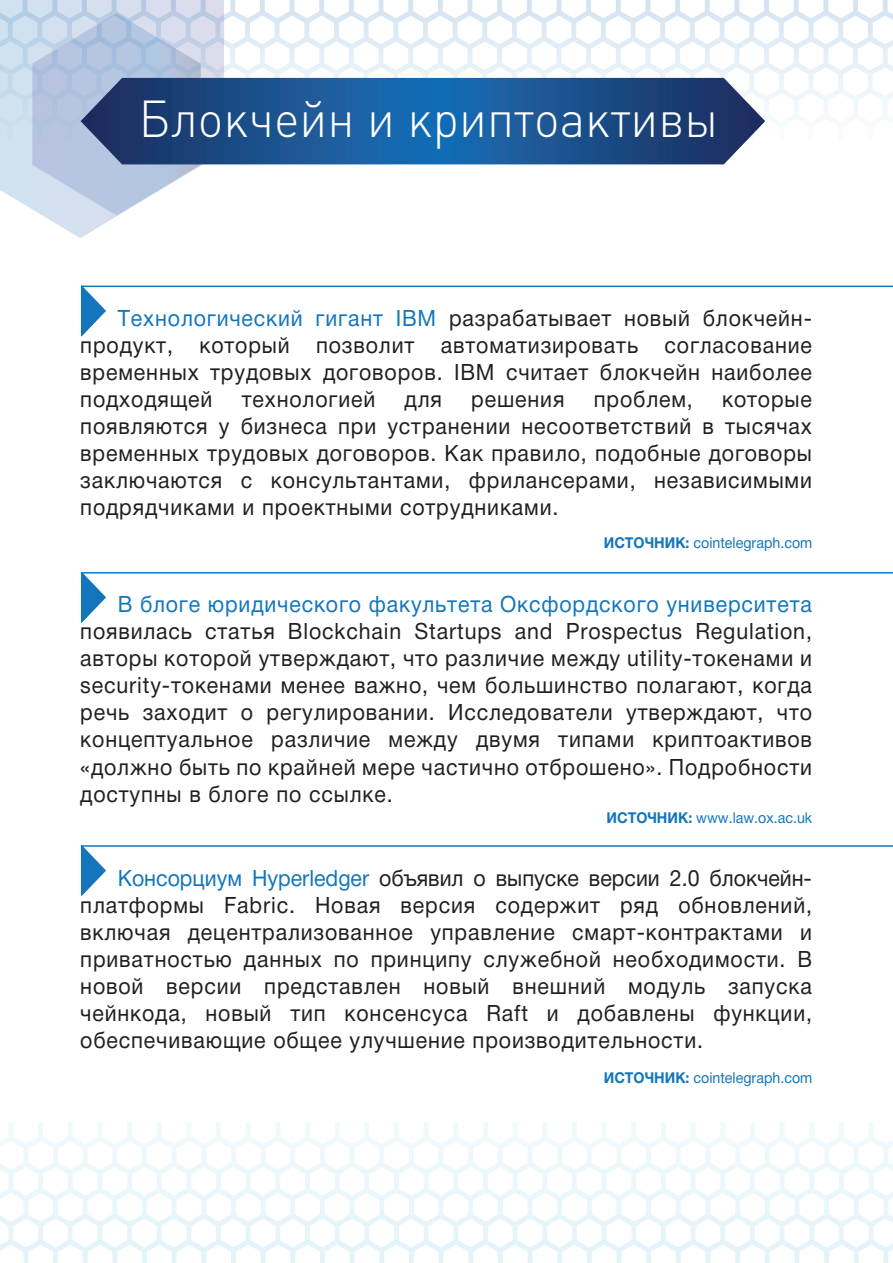
<style>
.page{position:relative;width:893px;height:1263px;background:#fff}
.page>*{position:absolute;margin:0;border:0;box-sizing:border-box;transform-origin:0 0}
.t1{font:51.15px "Plumb Light C";color:#fff;scale:.95 1}
.t2{font:22.5px/27px "Helvetica Neue Cyr";letter-spacing:.04em;color:#231f20;text-align:justify;scale:.95 1}
.t3{font:22.5px "Helvetica Neue Cyr";letter-spacing:.04em;color:#1376bc;scale:.95 1}
.t4{font:15px "Helvetica Neue Cyr";color:#1376bc;scale:.95 1}
.s1{color:#1376bc}
.s2{font-weight:700}
</style>
<div class="page">
<svg style="left:1px;top:1122px;width:892px;height:141px"></svg>
<svg style="left:0;top:141px;width:224px;height:97px"></svg>
<svg style="left:32px;top:141px;width:169px;height:75px"></svg>
<svg style="left:0;top:0;width:892px;height:141px"></svg>
<svg style="left:81px;top:78px;width:684px;height:86px;background:#255791"></svg>
<hr style="left:81px;top:286px;width:812px;height:1px;background:#1376bc">
<svg style="left:81px;top:287px;width:25px;height:49px"></svg>
<hr style="left:81px;top:572px;width:812px;height:2px;background:#1376bc">
<svg style="left:81px;top:572px;width:25px;height:51px"></svg>
<hr style="left:81px;top:845px;width:812px;height:2px;background:#1376bc">
<svg style="left:81px;top:845px;width:25px;height:51px"></svg>
<h1 class="t1" style="left:139px;top:89px;width:612px">Блокчейн и криптоактивы</h1>
<p class="t2" style="left:80px;top:305px;width:772px;text-indent:37px"><span class="s1">Технологический гигант IBM</span> разрабатывает новый блокчейн&shy;продукт, который позволит автоматизировать согласование временных трудовых договоров. IBM считает блокчейн наиболее подходящей</p>
<p class="t2" style="left:242px;top:386px;width:142px">технологией</p>
<p class="t2" style="left:405px;top:386px;width:41px">для</p>
<p class="t2" style="left:471px;top:386px;width:100px">решения</p>
<p class="t2" style="left:594px;top:386px;width:106px">проблем,</p>
<p class="t2" style="left:80px;top:386px;width:772px;text-indent:642px">которые появляются у бизнеса при устранении несоответствий в тысячах временных трудовых договоров. Как правило, подобные договоры заключаются с консультантами, фрилансерами, независимыми подрядчиками и проектными сотрудниками.</p>
<p class="t4" style="left:604px;top:534px;width:221px"><span class="s2">ИСТОЧНИК:</span> cointelegraph.com</p>
<p class="t3" style="left:118px;top:592px;width:732px">В блоге юридического факультета Оксфордского университета</p>
<p class="t2" style="left:80px;top:618px;width:772px">появилась статья Blockchain Startups and Prospectus Regulation, авторы которой утверждают, что различие между utility-токенами и security-токенами менее важно, чем большинство полагают, когда речь заходит о регулировании. Исследователи утверждают, что концептуальное различие между двумя типами криптоактивов «должно быть по крайней мере частично отброшено». Подробности доступны в блоге по ссылке.</p>
<p class="t4" style="left:606px;top:810px;width:218px"><span class="s2">ИСТОЧНИК:</span> www.law.ox.ac.uk</p>
<p class="t2" style="left:80px;top:864px;width:772px;text-indent:37px"><span class="s1">Консорциум Hyperledger</span> объявил о выпуске версии 2.0 блокчейн&shy;платформы Fabric. Новая версия содержит ряд обновлений, включая децентрализованное управление смарт-контрактами и приватностью данных по принципу служебной необходимости. В новой версии представлен новый внешний модуль запуска чейнкода, новый тип консенсуса Raft и добавлены функции, обеспечивающие общее улучшение производительности.</p>
<p class="t4" style="left:604px;top:1070px;width:221px"><span class="s2">ИСТОЧНИК:</span> cointelegraph.com</p>
</div>
